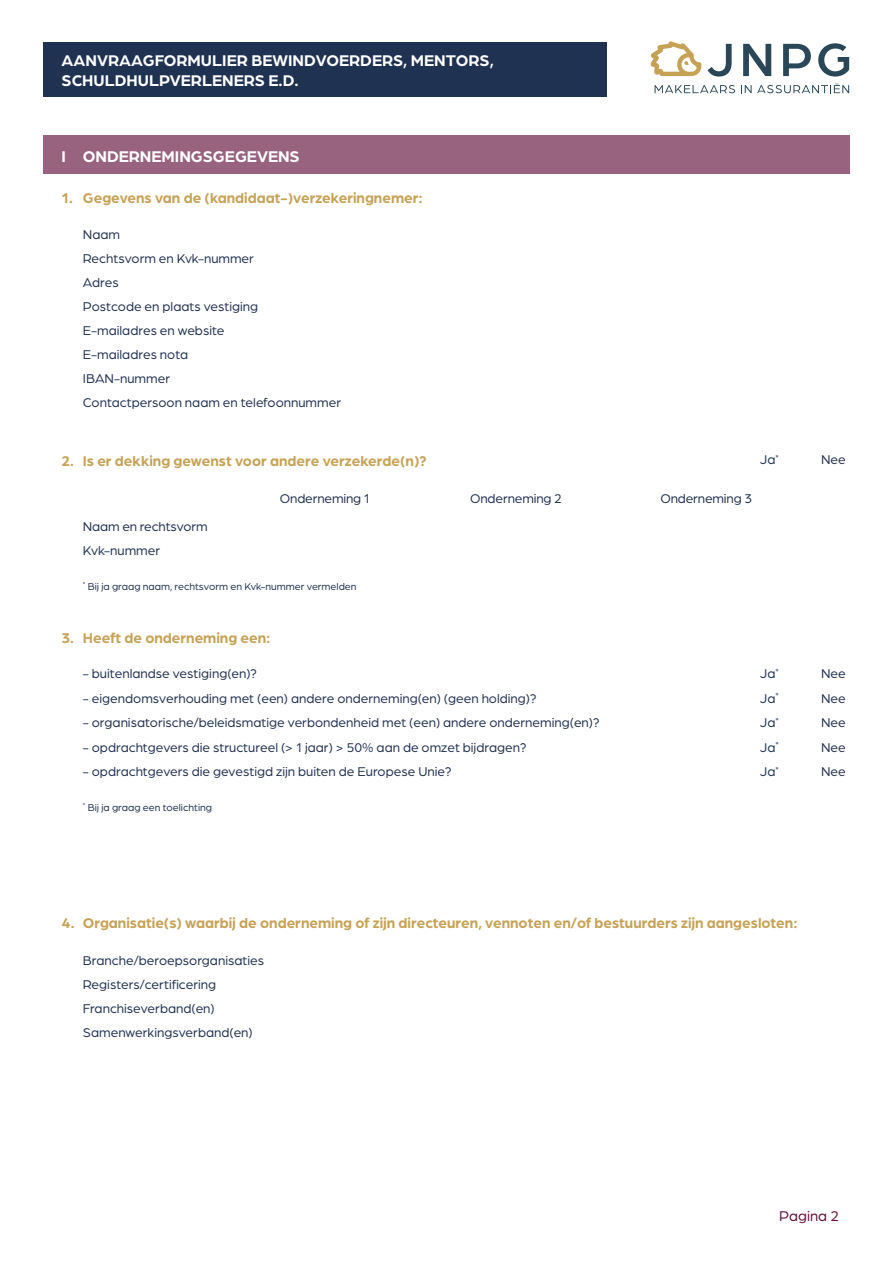
<style>
.page{position:relative;width:893px;height:1263px;background:#fff}
.page>*{position:absolute;margin:0;border:0;box-sizing:border-box;transform-origin:0 0}
.t1{font:700 16.5px/19.8px "Arboria";color:#fff}
.t2{font:700 15px "Arboria";color:#c6a256}
.t3{font:15px "Arboria";color:#600f3a}
.t4{font:13.5px/24px "Arboria";color:#203252}
.t5{font:10.5px "Arboria";color:#203252}
</style>
<div class="page">
<div style="left:43px;top:43px;width:564px;height:54px;background:#203252"></div>
<svg style="left:655px;top:85px;width:80px;height:8px"></svg>
<svg style="left:741px;top:83px;width:108px;height:10px"></svg>
<svg style="left:708px;top:44px;width:24px;height:33px"></svg>
<svg style="left:743px;top:44px;width:28px;height:32px"></svg>
<svg style="left:783px;top:44px;width:28px;height:32px"></svg>
<svg style="left:818px;top:43px;width:31px;height:34px"></svg>
<svg style="left:650px;top:41px;width:51px;height:35px"></svg>
<div style="left:43px;top:135px;width:807px;height:39px;background:#98637f"></div>
<p class="t1" style="left:62px;top:49px;width:434px">AANVRAAGFORMULIER BEWINDVOERDERS, MENTORS,<br>SCHULDHULPVERLENERS E.D.</p>
<p class="t1" style="left:62px;top:146px;width:240px">I ONDERNEMINGSGEGEVENS</p>
<p class="t2" style="left:62px;top:187px;width:363px">1. Gegevens van de (kandidaat-)verzekeringnemer:</p>
<p class="t4" style="left:83px;top:222px;width:260px">Naam<br>Rechtsvorm en Kvk-nummer<br>Adres<br>Postcode en plaats vestiging<br>E-mailadres en website<br>E-mailadres nota<br>IBAN-nummer<br>Contactpersoon naam en telefoonnummer</p>
<p class="t2" style="left:62px;top:451px;width:366px">2. Is er dekking gewenst voor andere verzekerde(n)?</p>
<p class="t4" style="left:760px;top:447px;width:20px">Ja<sup>*</sup></p>
<p class="t4" style="left:821px;top:447px;width:26px">Nee</p>
<p class="t4" style="left:83px;top:514px;width:126px">Naam en rechtsvorm<br>Kvk-nummer</p>
<p class="t4" style="left:280px;top:486px;width:92px">Onderneming 1</p>
<p class="t4" style="left:470px;top:486px;width:93px">Onderneming 2</p>
<p class="t4" style="left:660px;top:486px;width:93px">Onderneming 3</p>
<p class="t5" style="left:83px;top:579px;width:275px"><sup>*</sup> Bij ja graag naam, rechtsvorm en Kvk-nummer vermelden</p>
<p class="t2" style="left:62px;top:627px;width:210px">3. Heeft de onderneming een:</p>
<p class="t4" style="left:83px;top:661px;width:176px">- buitenlandse vestiging(en)?</p>
<p class="t4" style="left:83px;top:685px;width:455px">- eigendomsverhouding met (een) andere onderneming(en) (geen holding)?</p>
<p class="t4" style="left:83px;top:710px;width:518px">- organisatorische/beleidsmatige verbondenheid met (een) andere onderneming(en)?</p>
<p class="t4" style="left:83px;top:734px;width:445px">- opdrachtgevers die structureel (&gt; 1 jaar) &gt; 50% aan de omzet bijdragen?</p>
<p class="t4" style="left:83px;top:759px;width:370px">- opdrachtgevers die gevestigd zijn buiten de Europese Unie?</p>
<p class="t5" style="left:83px;top:800px;width:131px"><sup>*</sup> Bij ja graag een toelichting</p>
<p class="t4" style="left:760px;top:661px;width:20px">Ja<sup>*</sup></p>
<p class="t4" style="left:821px;top:661px;width:26px">Nee</p>
<p class="t4" style="left:760px;top:685px;width:20px">Ja<sup>*</sup></p>
<p class="t4" style="left:821px;top:685px;width:26px">Nee</p>
<p class="t4" style="left:760px;top:710px;width:20px">Ja<sup>*</sup></p>
<p class="t4" style="left:821px;top:710px;width:26px">Nee</p>
<p class="t4" style="left:760px;top:734px;width:20px">Ja<sup>*</sup></p>
<p class="t4" style="left:821px;top:734px;width:26px">Nee</p>
<p class="t4" style="left:760px;top:759px;width:20px">Ja<sup>*</sup></p>
<p class="t4" style="left:821px;top:759px;width:26px">Nee</p>
<p class="t2" style="left:62px;top:912px;width:737px">4. Organisatie(s) waarbij de onderneming of zijn directeuren, vennoten en/of bestuurders zijn aangesloten:</p>
<p class="t4" style="left:83px;top:947px;width:183px">Branche/beroepsorganisaties<br>Registers/certificering<br>Franchiseverband(en)<br>Samenwerkingsverband(en)</p>
<p class="t3" style="left:779px;top:1206px;width:61px">Pagina 2</p>
</div>
